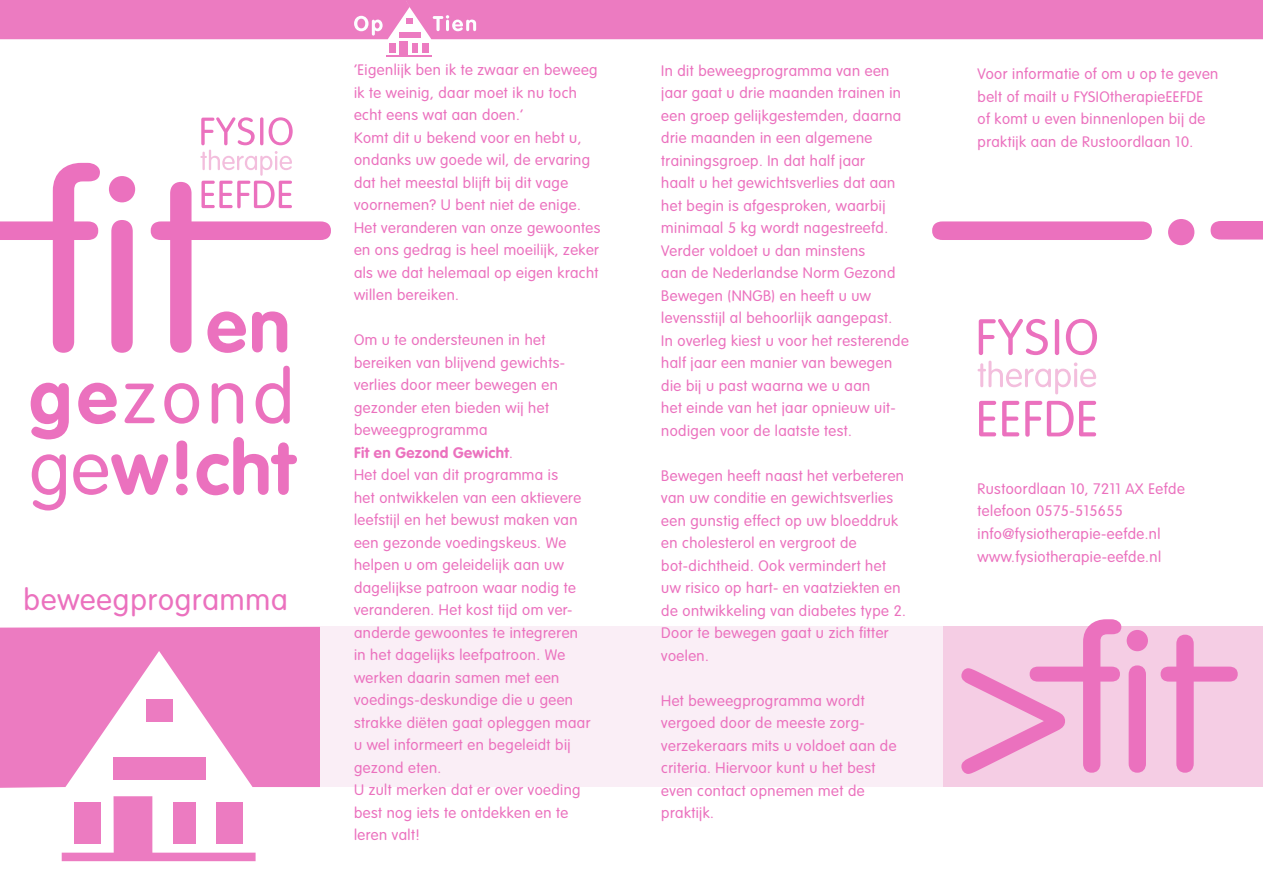
<style>
.page{position:relative;width:1263px;height:893px;background:#fff}
.page>*{position:absolute;margin:0;border:0;box-sizing:border-box;transform-origin:0 0}
.t1{font:300 204px "VAG Rounded Std";color:#eb71be}
.t2{font:700 74.4px "VAG Rounded Std";color:#eb71be}
.t3{font:300 74.4px "VAG Rounded Std";color:#eb71be}
.t4{font:300 29.7px "VAG Rounded Std";letter-spacing:.03em;color:#eb71be}
.t5{font:300 15px/22.5px "VAG Rounded Std";letter-spacing:.03em;color:#eb71be}
.t6{font:700 15px "VAG Rounded Std";letter-spacing:.025em;color:#eb71be}
.s1{font-weight:700}
.s2{font-weight:300}
</style>
<div class="page">
<div style="left:943px;top:627px;width:319px;height:160px;background:#f5cde4"></div>
<div style="left:320px;top:627px;width:623px;height:160px;background:#faeef6"></div>
<svg style="left:979px;top:319px;width:69px;height:36px"></svg>
<hr style="left:1055px;top:319px;width:4px;height:36px;background:#eb71be;border-radius:2px">
<svg style="left:1066px;top:319px;width:31px;height:36px"></svg>
<svg style="left:977px;top:361px;width:119px;height:33px"></svg>
<svg style="left:979px;top:401px;width:17px;height:35px"></svg>
<svg style="left:1002px;top:401px;width:17px;height:35px"></svg>
<svg style="left:1025px;top:401px;width:48px;height:36px"></svg>
<svg style="left:1079px;top:401px;width:17px;height:35px"></svg>
<svg style="left:0;top:627px;width:320px;height:161px;fill:#ec7bc1"></svg>
<div style="left:146px;top:699px;width:27px;height:23px;background:#ec7bc1"></div>
<div style="left:114px;top:757px;width:92px;height:23px;background:#ec7bc1"></div>
<svg style="left:62px;top:796px;width:194px;height:65px"></svg>
<svg style="left:0;top:163px;width:100px;height:190px"></svg>
<svg style="left:109px;top:176px;width:26px;height:177px"></svg>
<div style="left:1168px;top:219px;width:26px;height:26px;background:#eb71be;border-radius:50%"></div>
<svg style="left:151px;top:117px;width:180px;height:236px"></svg>
<svg style="left:932px;top:221px;width:220px;height:19px"></svg>
<svg style="left:1210px;top:221px;width:53px;height:19px"></svg>
<svg style="left:1030px;top:619px;width:208px;height:154px"></svg>
<div style="left:0;top:0;width:1263px;height:39px;background:#ec7bc1"></div>
<div style="left:399px;top:32px;width:21px;height:6px;background:#ec7bc1"></div>
<div style="left:390px;top:43px;width:6px;height:10px;background:#ec7bc1"></div>
<div style="left:399px;top:41px;width:9px;height:15px;background:#ec7bc1"></div>
<div style="left:413px;top:43px;width:5px;height:10px;background:#ec7bc1"></div>
<div style="left:423px;top:43px;width:6px;height:10px;background:#ec7bc1"></div>
<hr style="left:387px;top:55px;width:45px;height:2px;background:#ec7bc1">
<p class="t2" style="left:207px;top:282px;width:85px">en</p>
<p class="t3" style="left:29px;top:355px;width:267px"><span class="s1">ge</span>zond</p>
<p class="t2" style="left:29px;top:425px;width:267px"><span class="s2">ge</span>w!cht</p>
<p class="t4" style="left:24px;top:582px;width:266px">beweegprogramma</p>
<p class="t5" style="left:354px;top:59px;width:245px">‘Eigenlijk ben ik te zwaar en beweeg ik te weinig, daar moet ik nu toch echt eens wat aan doen.’</p>
<p class="t5" style="left:354px;top:127px;width:248px">Komt dit u bekend voor en hebt u, ondanks uw goede wil, de ervaring dat het meestal blijft bij dit vage voornemen? U bent niet de enige.<br>Het veranderen van onze gewoontes en ons gedrag is heel moeilijk, zeker als we dat helemaal op eigen kracht willen bereiken.</p>
<p class="t5" style="left:354px;top:329px;width:213px">Om u te ondersteunen in het bereiken van blijvend gewichts&shy;verlies door meer bewegen en gezonder eten bieden wij het beweegprogramma</p>
<p class="t6" style="left:354px;top:444px;width:160px">Fit en Gezond Gewicht<span class="s2">.</span></p>
<p class="t5" style="left:354px;top:464px;width:206px">Het doel van dit programma is</p>
<p class="t5" style="left:354px;top:487px;width:238px">het ontwikkelen van een aktievere leefstijl en het bewust maken van een gezonde voedingskeus. We helpen u om geleidelijk aan uw dagelijkse patroon waar nodig te veranderen. Het kost tijd om ver&shy;anderde gewoontes te integreren in het dagelijks leefpatroon. We werken daarin samen met een voedings-deskundige die u geen strakke diëten gaat opleggen maar u wel informeert en begeleidt bij gezond eten.</p>
<p class="t5" style="left:354px;top:779px;width:228px">U zult merken dat er over voeding best nog iets te ontdekken en te leren valt!</p>
<p class="t5" style="left:661px;top:60px;width:241px">In dit beweegprogramma van een jaar gaat u drie maanden trainen in een groep gelijkgestemden, daarna drie maanden in een algemene trainingsgroep. In dat half jaar</p>
<p class="t5" style="left:661px;top:172px;width:236px">haalt u het gewichtsverlies dat aan het begin is afgesproken, waarbij minimaal 5 kg wordt nagestreefd.<br>Verder voldoet u dan minstens</p>
<p class="t5" style="left:661px;top:262px;width:236px">aan de Nederlandse Norm Gezond<br>Bewegen (NNGB) en heeft u uw levensstijl al behoorlijk aangepast.</p>
<p class="t5" style="left:661px;top:330px;width:249px">In overleg kiest u voor het resterende half jaar een manier van bewegen die bij u past waarna we u aan</p>
<p class="t5" style="left:661px;top:397px;width:236px">het einde van het jaar opnieuw uit&shy;nodigen voor de laatste test.</p>
<p class="t5" style="left:661px;top:465px;width:246px">Bewegen heeft naast het verbeteren van uw conditie en gewichtsverlies een gunstig effect op uw bloeddruk en cholesterol en vergroot de bot-dichtheid. Ook vermindert het uw risico op hart- en vaatziekten en de ontwikkeling van diabetes type 2.<br>Door te bewegen gaat u zich fitter voelen.</p>
<p class="t5" style="left:661px;top:690px;width:205px">Het beweegprogramma wordt vergoed door de meeste zorg-</p>
<p class="t5" style="left:661px;top:735px;width:237px">verzekeraars mits u voldoet aan de criteria. Hiervoor kunt u het best even contact opnemen met de praktijk.</p>
<p class="t5" style="left:977px;top:63px;width:242px">Voor informatie of om u op te geven belt of mailt u FYSIOtherapieEEFDE of komt u even binnenlopen bij de praktijk aan de Rustoordlaan 10.</p>
<p class="t5" style="left:977px;top:478px;width:209px">Rustoordlaan 10, 7211 AX Eefde</p>
<p class="t5" style="left:977px;top:500px;width:147px">telefoon 0575-515655</p>
<p class="t5" style="left:977px;top:523px;width:184px">info@fysiotherapie-eefde.nl</p>
<p class="t5" style="left:977px;top:545px;width:185px">www.fysiotherapie-eefde.nl</p>
<p class="t1" style="left:952px;top:585px;width:124px">&gt;</p>
</div>
